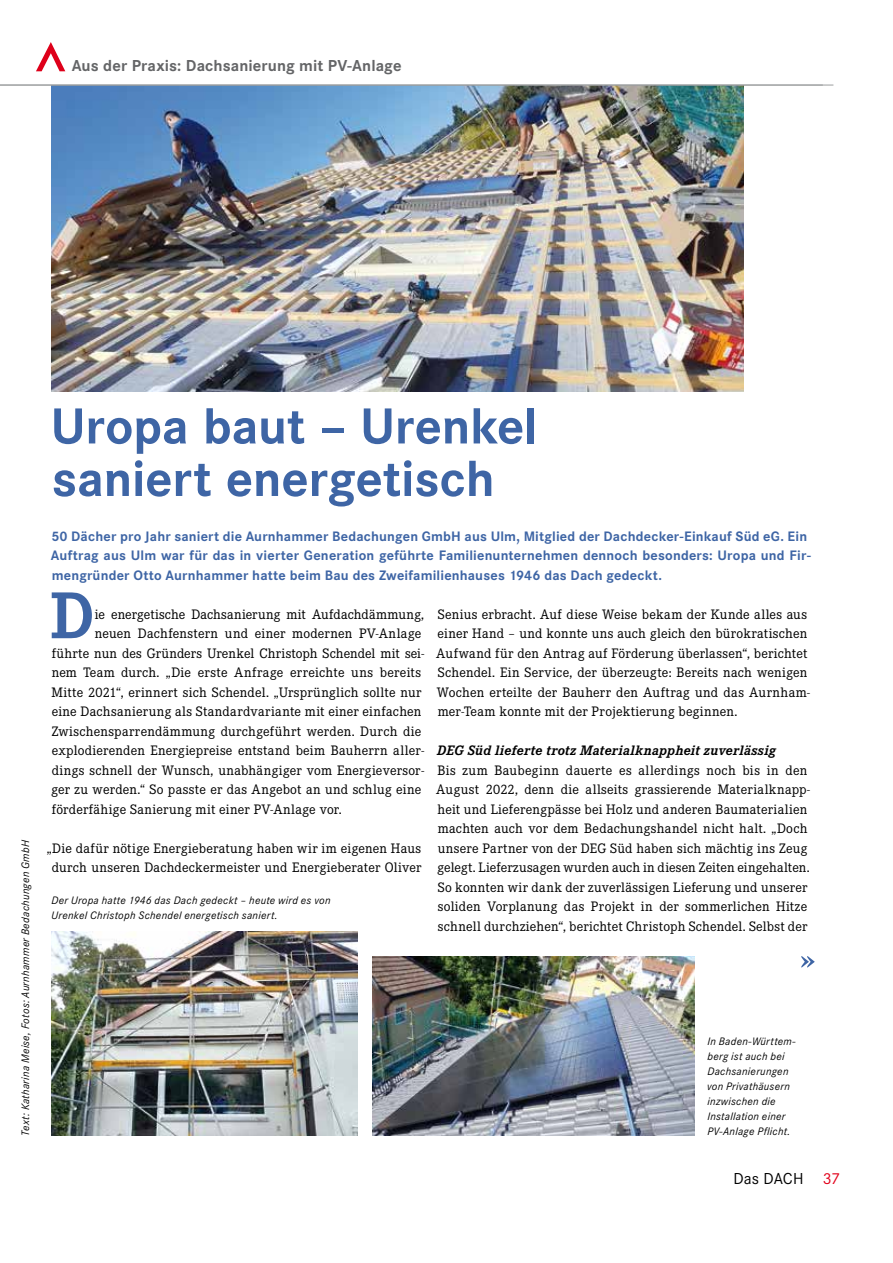
<style>
.page{position:relative;width:893px;height:1263px;background:#fff}
.page>*{position:absolute;margin:0;border:0;box-sizing:border-box;transform-origin:0 0}
.t1{font:700 68.7px "Corporate E Pro";color:#3e65a5}
.t2{font:700 52.5px/52.5px "Corporate S Pro";letter-spacing:-.005em;color:#3e65a5}
.t3{font:700 16.5px "Corporate S Pro";letter-spacing:.005em;color:#646567}
.t4{font:16.5px "Corporate S Pro";color:#000}
.t5{font:14.25px/19.5px "Corporate E Pro";letter-spacing:.015em;color:#000}
.t6{font:700 14.25px/19.5px "Corporate S Pro";letter-spacing:.015em;color:#3e65a5}
.t7{font:italic 700 14.25px "Corporate E Pro";letter-spacing:.015em;color:#000}
.t8{font:italic 11.25px/15px "Corporate S Pro";letter-spacing:.025em;color:#000}
.s1{color:#e2001a}
</style>
<div class="page">
<img style="left:51px;top:86px;width:693px;height:305px">
<img style="left:373px;top:957px;width:321px;height:178px">
<img style="left:51px;top:932px;width:307px;height:204px">
<hr style="left:0;top:85px;width:833px;height:1px;background:#9c9e9f">
<svg style="left:801px;top:956px;width:14px;height:11px"></svg>
<svg style="left:36px;top:42px;width:29px;height:29px"></svg>
<p class="t3" style="left:72px;top:52px;width:331px">Aus der Praxis: Dachsanierung mit PV-Anlage</p>
<p class="t8" style="left:17px;top:1135px;width:297px;rotate:-90deg">Text: Katharina Meise, Fotos: Aurnhammer Bedachungen GmbH</p>
<h2 class="t2" style="left:50px;top:396px;width:489px">Uropa baut – Urenkel saniert energetisch</h2>
<p class="t6" style="left:51px;top:525px;width:761px">50 Dächer pro Jahr saniert die Aurnhammer Bedachungen GmbH aus Ulm, Mitglied der Dachdecker-Einkauf Süd eG. Ein<br>Auftrag aus Ulm war für das in vierter Generation geführte Familienunternehmen dennoch besonders: Uropa und Fir&shy;mengründer Otto Aurnhammer hatte beim Bau des Zweifamilienhauses 1946 das Dach gedeckt.</p>
<p class="t5" style="left:436px;top:603px;width:375px">Senius erbracht. Auf diese Weise bekam der Kunde alles aus einer Hand – und konnte uns auch gleich den bürokratischen Aufwand für den Antrag auf Förderung überlassen“, berichtet Schendel. Ein Service, der überzeugte: Bereits nach wenigen Wochen erteilte der Bauherr den Auftrag und das Aurnham&shy;mer-Team konnte mit der Projektierung beginnen.</p>
<p class="t7" style="left:437px;top:740px;width:340px">DEG Süd lieferte trotz Materialknappheit zuverlässig</p>
<p class="t5" style="left:436px;top:759px;width:375px">Bis zum Baubeginn dauerte es allerdings noch bis in den August 2022, denn die allseits grassierende Materialknapp&shy;heit und Lieferengpässe bei Holz und anderen Baumaterialien machten auch vor dem Bedachungshandel nicht halt. „Doch unsere Partner von der DEG Süd haben sich mächtig ins Zeug gelegt. Lieferzusagen wurden auch in diesen Zeiten eingehalten.<br>So konnten wir dank der zuverlässigen Lieferung und unserer soliden Vorplanung das Projekt in der sommerlichen Hitze schnell durchziehen“, berichtet Christoph Schendel. Selbst der</p>
<h1 class="t1" style="left:50px;top:566px;width:46px">D</h1>
<p class="t5" style="left:95px;top:603px;width:331px">ie energetische Dachsanierung mit Aufdachdämmung,</p>
<p class="t5" style="left:95px;top:623px;width:328px">neuen Dachfenstern und einer modernen PV-Anlage</p>
<p class="t5" style="left:52px;top:642px;width:374px">führte nun des Gründers Urenkel Christoph Schendel mit sei-</p>
<p class="t5" style="left:52px;top:662px;width:371px">nem Team durch. „Die erste Anfrage erreichte uns bereits</p>
<p class="t5" style="left:52px;top:681px;width:371px">Mitte 2021“, erinnert sich Schendel. „Ursprünglich sollte nur</p>
<p class="t5" style="left:52px;top:701px;width:371px">eine Dachsanierung als Standardvariante mit einer einfachen</p>
<p class="t5" style="left:52px;top:720px;width:371px">Zwischensparrendämmung durchgeführt werden. Durch die</p>
<p class="t5" style="left:52px;top:740px;width:374px">explodierenden Energiepreise entstand beim Bauherrn aller-</p>
<p class="t5" style="left:52px;top:759px;width:374px">dings schnell der Wunsch, unabhängiger vom Energieversor-</p>
<p class="t5" style="left:52px;top:779px;width:371px">ger zu werden.“ So passte er das Angebot an und schlug eine</p>
<p class="t5" style="left:52px;top:798px;width:291px">förderfähige Sanierung mit einer PV-Anlage vor.</p>
<p class="t5" style="left:47px;top:837px;width:376px;text-align:center">„Die dafür nötige Energieberatung haben wir im eigenen Haus durch unseren Dachdeckermeister und Energieberater Oliver</p>
<p class="t8" style="left:51px;top:892px;width:281px">Der Uropa hatte 1946 das Dach gedeckt – heute wird es von<br>Urenkel Christoph Schendel energetisch saniert.</p>
<p class="t8" style="left:707px;top:1033px;width:90px">In Baden-Württem&shy;berg ist auch bei<br>Dachsanierungen von Privathäusern inzwischen die<br>Installation einer<br>PV-Anlage Pflicht.</p>
<p class="t4" style="left:733px;top:1167px;width:108px">Das DACH <span class="s1">37</span></p>
</div>
